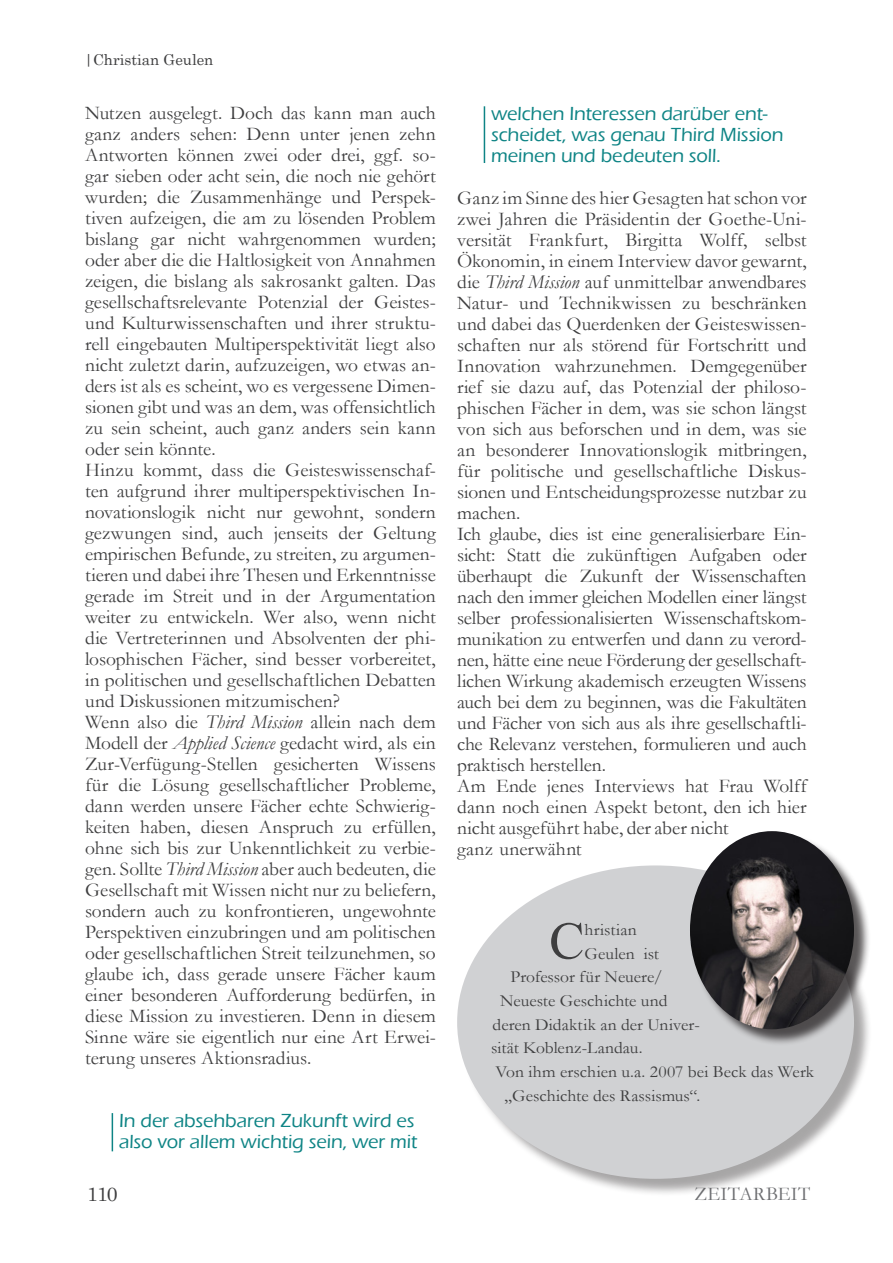
<style>
.page{position:relative;width:893px;height:1263px;background:#fff}
.page>*{position:absolute;margin:0;border:0;box-sizing:border-box;transform-origin:0 0}
.Autorenvorstellung{font:52.8px "Times New Roman";color:#3e3e3f}
.t1{font:19.5px/21px "Garamond";color:#3e3e3f;text-align:justify}
.t2{font:500 19.5px/21px "Eras ITC";letter-spacing:-.005em;color:#0e8485}
.t3{font:19.5px "Garamond";letter-spacing:.015em;color:#6e6f72}
.t4{font:19.5px "Century Schoolbook";color:#3e3e3f}
.Autorenvorstellung-2{font:16.95px/23.7px "Garamond";color:#3e3e3f;scale:1.04 1}
.Autorenvorstellung-3{font:16.95px "Garamond";letter-spacing:.02em;color:#3e3e3f;scale:1.04 1}
.t5{font:15px "Century Schoolbook";color:#3e3e3f}
.s1{font-style:italic}
</style>
<div class="page">
<hr style="left:484px;top:106px;width:1px;height:57px;background:#0e8485">
<div style="left:459px;top:868px;width:413px;height:329px;background:#231f20;opacity:.75"></div>
<div style="left:457px;top:865px;width:397px;height:314px;background:#d0d1d3;border-radius:50%"></div>
<div style="left:692px;top:833px;width:179px;height:213px;background:#231f20;opacity:.75"></div>
<img style="left:690px;top:831px;width:164px;height:198px">
<hr style="left:112px;top:1113px;width:1px;height:38px;background:#0e8485">
<p class="t5" style="left:84px;top:47px;width:131px">|Christian Geulen</p>
<p class="t1" style="left:85px;top:102px;width:352px">Nutzen ausgelegt. Doch das kann man auch ganz anders sehen: Denn unter jenen zehn Antworten können zwei oder drei, ggf. so&shy;gar sieben oder acht sein, die noch nie gehört wurden; die Zusammenhänge und Perspek&shy;tiven aufzeigen, die am zu lösenden Problem bislang gar nicht wahrgenommen wurden; oder aber die die Haltlosigkeit von Annahmen zeigen, die bislang als sakrosankt galten. Das gesellschaftsrelevante Potenzial der Geistes&shy;und Kulturwissenschaften und ihrer struktu&shy;rell eingebauten Multiperspektivität liegt also nicht zuletzt darin, aufzuzeigen, wo etwas an&shy;ders ist als es scheint, wo es vergessene Dimen&shy;sionen gibt und was an dem, was offensichtlich zu sein scheint, auch ganz anders sein kann oder sein könnte.</p>
<p class="t1" style="left:85px;top:459px;width:352px">Hinzu kommt, dass die Geisteswissenschaf&shy;ten aufgrund ihrer multiperspektivischen In&shy;novationslogik nicht nur gewohnt, sondern gezwungen sind, auch jenseits der Geltung empirischen Befunde, zu streiten, zu argumen&shy;tieren und dabei ihre Thesen und Erkenntnisse gerade im Streit und in der Argumentation weiter zu entwickeln. Wer also, wenn nicht die Vertreterinnen und Absolventen der phi&shy;losophischen Fächer, sind besser vorbereitet, in politischen und gesellschaftlichen Debatten und Diskussionen mitzumischen?</p>
<p class="t1" style="left:85px;top:711px;width:352px">Wenn also die <span class="s1">Third Mission</span> allein nach dem Modell der <span class="s1">Applied Science</span> gedacht wird, als ein Zur-Verfügung-Stellen gesicherten Wissens für die Lösung gesellschaftlicher Probleme, dann werden unsere Fächer echte Schwierig&shy;keiten haben, diesen Anspruch zu erfüllen, ohne sich bis zur Unkenntlichkeit zu verbie&shy;gen. Sollte <span class="s1">Third Mission</span> aber auch bedeuten, die Gesellschaft mit Wissen nicht nur zu beliefern, sondern auch zu konfrontieren, ungewohnte Perspektiven einzubringen und am politischen oder gesellschaftlichen Streit teilzunehmen, so glaube ich, dass gerade unsere Fächer kaum einer besonderen Aufforderung bedürfen, in diese Mission zu investieren. Denn in diesem Sinne wäre sie eigentlich nur eine Art Erwei&shy;terung unseres Aktionsradius.</p>
<p class="t2" style="left:119px;top:1110px;width:300px">In der absehbaren Zukunft wird es also vor allem wichtig sein, wer mit</p>
<p class="t2" style="left:491px;top:103px;width:294px">welchen Interessen darüber ent&shy;scheidet, was genau Third Mission meinen und bedeuten soll.</p>
<p class="t1" style="left:457px;top:187px;width:351px">Ganz im Sinne des hier Gesagten hat schon vor zwei Jahren die Präsidentin der Goethe-Uni&shy;versität Frankfurt, Birgitta Wolff, selbst Ökonomin, in einem Interview davor gewarnt, die <span class="s1">Third Mission</span> auf unmittelbar anwendbares Natur- und Technikwissen zu beschränken und dabei das Querdenken der Geisteswissen&shy;schaften nur als störend für Fortschritt und Innovation wahrzunehmen. Demgegenüber rief sie dazu auf, das Potenzial der philoso&shy;phischen Fächer in dem, was sie schon längst von sich aus beforschen und in dem, was sie an besonderer Innovationslogik mitbringen, für politische und gesellschaftliche Diskus&shy;sionen und Entscheidungsprozesse nutzbar zu machen.</p>
<p class="t1" style="left:457px;top:523px;width:351px">Ich glaube, dies ist eine generalisierbare Ein&shy;sicht: Statt die zukünftigen Aufgaben oder überhaupt die Zukunft der Wissenschaften nach den immer gleichen Modellen einer längst selber professionalisierten Wissenschaftskom&shy;munikation zu entwerfen und dann zu verord&shy;nen, hätte eine neue Förderung der gesellschaft&shy;lichen Wirkung akademisch erzeugten Wissens auch bei dem zu beginnen, was die Fakultäten und Fächer von sich aus als ihre gesellschaftli&shy;che Relevanz verstehen, formulieren und auch praktisch herstellen.</p>
<p class="t1" style="left:457px;top:775px;width:351px;text-align:left">Am Ende jenes Interviews hat Frau Wolff dann noch einen Aspekt betont, den ich hier nicht ausgeführt habe, der aber nicht<br>ganz unerwähnt</p>
<p class="Autorenvorstellung" style="left:549px;top:903px;width:37px">C</p>
<p class="Autorenvorstellung-3" style="left:584px;top:918px;width:52px">hristian</p>
<p class="Autorenvorstellung-2" style="left:584px;top:941px;width:73px">Geulen ist</p>
<p class="Autorenvorstellung-2" style="left:511px;top:965px;width:148px">Professor für Neuere/</p>
<p class="Autorenvorstellung-2" style="left:500px;top:988px;width:163px">Neueste Geschichte und</p>
<p class="Autorenvorstellung-2" style="left:493px;top:1012px;width:201px">deren Didaktik an der Univer-</p>
<p class="Autorenvorstellung-2" style="left:491px;top:1036px;width:147px">sität Koblenz-Landau.</p>
<p class="Autorenvorstellung-2" style="left:505px;top:1059px;width:299px;text-indent:-9px">Von ihm erschien u.a. 2007 bei Beck das Werk „Geschichte des Rassismus“.</p>
<p class="t4" style="left:87px;top:1178px;width:32px">110</p>
<p class="t3" style="left:695px;top:1180px;width:117px">ZEITARBEIT</p>
</div>
